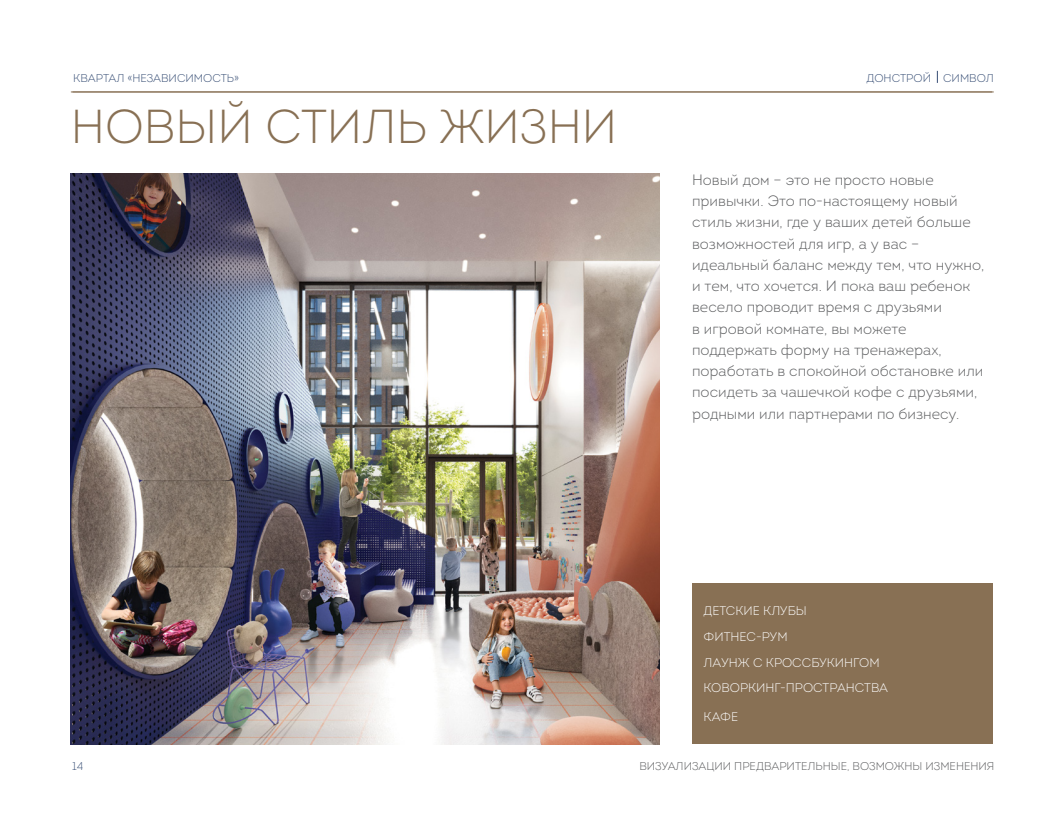
<style>
.page{position:relative;width:1063px;height:815px;background:#fff}
.page>*{position:absolute;margin:0;border:0;box-sizing:border-box;transform-origin:0 0}
.t1{font:300 47.62px "Intro";color:#887054}
.t2{font:300 15px/21.2px "Intro";color:#58595b}
.t3{font:300 12.5px/25.6px "Intro";color:#fff}
.t4{font:300 11.25px "Intro";color:#58595b}
.t5{font:300 11.25px "Intro";color:#354c73}
</style>
<div class="page">
<hr style="left:72px;top:92px;width:922px;height:1px;background:#887054">
<svg style="left:937px;top:71px;width:1px;height:12px"></svg>
<hr style="left:71px;top:92px;width:921px;height:1px;background:#887054">
<img style="left:71px;top:174px;width:588px;height:570px">
<div style="left:692px;top:584px;width:300px;height:160px;background:#887054"></div>
<p class="t5" style="left:73px;top:71px;width:168px">КВАРТАЛ «НЕЗАВИСИМОСТЬ»</p>
<p class="t5" style="left:867px;top:71px;width:129px">ДОНСТРОЙ СИМВОЛ</p>
<h1 class="t1" style="left:71px;top:97px;width:548px">НОВЫЙ СТИЛЬ ЖИЗНИ</h1>
<p class="t2" style="left:692px;top:169px;width:294px">Новый дом – это не просто новые привычки. Это по-настоящему новый стиль жизни, где у ваших детей больше возможностей для игр, а у вас – идеальный баланс между тем, что нужно, и тем, что хочется. И пока ваш ребенок весело проводит время с друзьями<br>в игровой комнате, вы можете поддержать форму на тренажерах, поработать в спокойной обстановке или посидеть за чашечкой кофе с друзьями, родными или партнерами по бизнесу.</p>
<p class="t5" style="left:72px;top:759px;width:13px">14</p>
<p class="t3" style="left:704px;top:598px;width:186px">ДЕТСКИЕ КЛУБЫ<br>ФИТНЕС-РУМ<br>ЛАУНЖ С КРОССБУКИНГОМ<br>КОВОРКИНГ-ПРОСТРАНСТВА</p>
<p class="t3" style="left:704px;top:704px;width:36px">КАФЕ</p>
<p class="t4" style="left:639px;top:759px;width:357px">ВИЗУАЛИЗАЦИИ ПРЕДВАРИТЕЛЬНЫЕ, ВОЗМОЖНЫ ИЗМЕНЕНИЯ</p>
</div>
